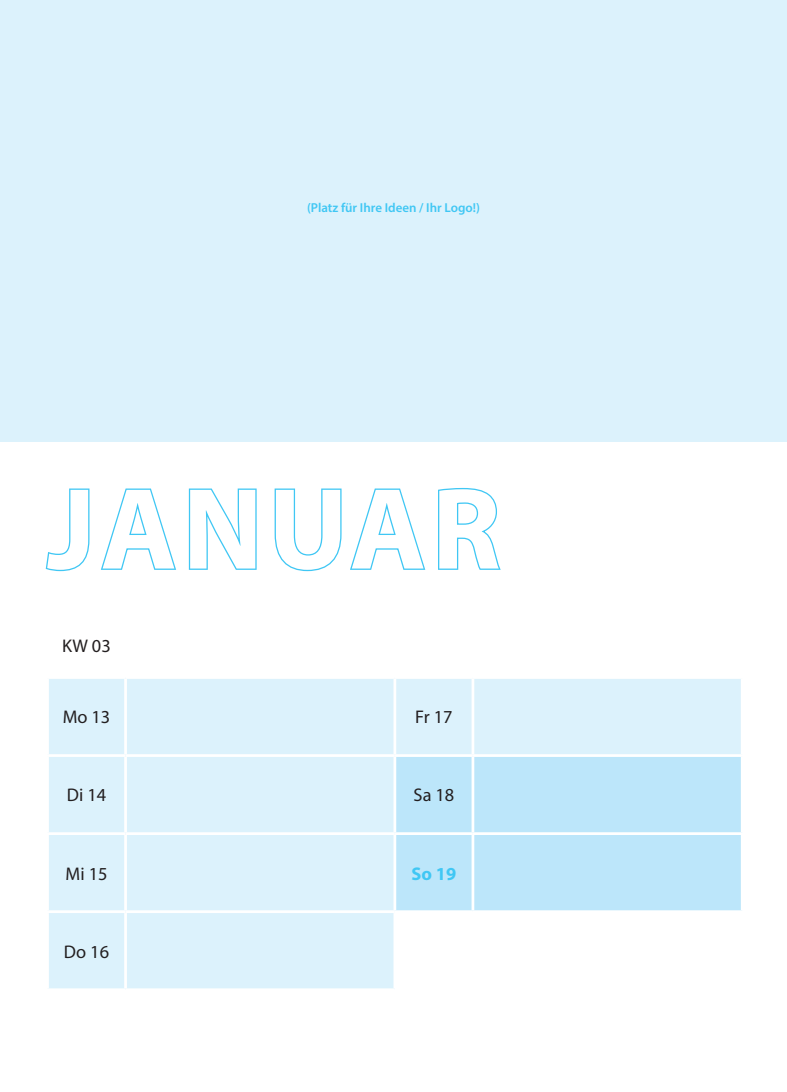
<style>
.page{position:relative;width:787px;height:1092px;background:#fff}
.page>*{position:absolute;margin:0;border:0;box-sizing:border-box;transform-origin:0 0}
.t1{font:700 116.75px "Myriad Pro";letter-spacing:.045em;color:#fff}
.t2{font:18.25px "Myriad Pro";color:#231f20}
.t3{font:700 18.25px "Myriad Pro";color:#40c7f4}
.t4{font:600 13px "Myriad Pro";color:#40c7f4}
</style>
<div class="page">
<svg style="left:49px;top:679px;width:691px;height:309px;fill:#dcf2fc"></svg>
<div style="left:396px;top:756px;width:344px;height:154px;background:#bce6fa"></div>
<hr style="left:124px;top:678px;width:3px;height:76px;background:#fff">
<hr style="left:393px;top:678px;width:3px;height:76px;background:#fff">
<hr style="left:471px;top:678px;width:3px;height:76px;background:#fff">
<hr style="left:46px;top:754px;width:80px;height:2px;background:#fff">
<hr style="left:126px;top:754px;width:269px;height:2px;background:#fff">
<hr style="left:124px;top:756px;width:3px;height:76px;background:#fff">
<hr style="left:395px;top:754px;width:78px;height:2px;background:#fff">
<hr style="left:393px;top:756px;width:3px;height:76px;background:#fff">
<hr style="left:473px;top:754px;width:270px;height:2px;background:#fff">
<hr style="left:471px;top:756px;width:3px;height:76px;background:#fff">
<hr style="left:46px;top:832px;width:80px;height:2px;background:#fff">
<hr style="left:126px;top:832px;width:269px;height:2px;background:#fff">
<hr style="left:124px;top:834px;width:3px;height:76px;background:#fff">
<hr style="left:395px;top:832px;width:78px;height:2px;background:#fff">
<hr style="left:393px;top:834px;width:3px;height:76px;background:#fff">
<hr style="left:473px;top:832px;width:270px;height:2px;background:#fff">
<hr style="left:471px;top:834px;width:3px;height:76px;background:#fff">
<hr style="left:46px;top:910px;width:80px;height:3px;background:#fff">
<hr style="left:126px;top:910px;width:269px;height:3px;background:#fff">
<hr style="left:124px;top:913px;width:3px;height:75px;background:#fff">
<hr style="left:395px;top:910px;width:78px;height:3px;background:#fff">
<hr style="left:393px;top:913px;width:3px;height:75px;background:#fff">
<hr style="left:473px;top:910px;width:270px;height:3px;background:#fff">
<hr style="left:471px;top:913px;width:3px;height:75px;background:#fff">
<div style="left:0;top:0;width:787px;height:442px;background:#dcf2fc"></div>
<svg style="left:45px;top:488px;width:45px;height:84px"></svg>
<svg style="left:100px;top:488px;width:76px;height:82px"></svg>
<svg style="left:188px;top:488px;width:69px;height:82px"></svg>
<svg style="left:274px;top:488px;width:152px;height:84px"></svg>
<svg style="left:438px;top:487px;width:63px;height:83px"></svg>
<p class="t4" style="left:307px;top:200px;width:174px">(Platz für Ihre Ideen / Ihr Logo!)</p>
<h1 class="t1" style="left:47px;top:453px;width:455px">JANUAR</h1>
<p class="t2" style="left:62px;top:634px;width:50px">KW 03</p>
<p class="t2" style="left:63px;top:706px;width:49px">Mo 13</p>
<p class="t2" style="left:415px;top:706px;width:39px">Fr 17</p>
<p class="t2" style="left:67px;top:784px;width:41px">Di 14</p>
<p class="t2" style="left:413px;top:784px;width:42px">Sa 18</p>
<p class="t2" style="left:66px;top:862px;width:43px">Mi 15</p>
<p class="t3" style="left:411px;top:861px;width:46px">So 19</p>
<p class="t2" style="left:64px;top:940px;width:47px">Do 16</p>
</div>
